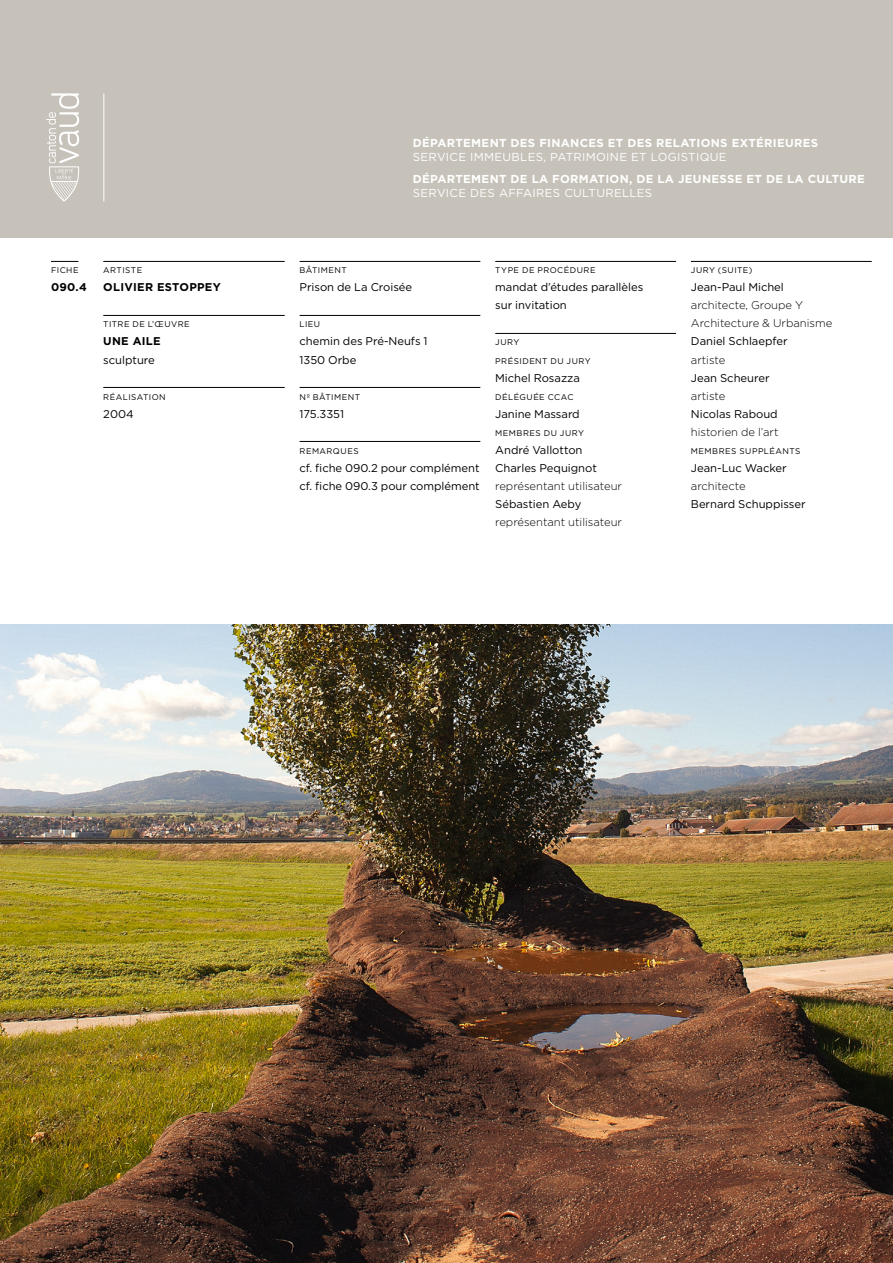
<style>
.page{position:relative;width:893px;height:1263px;background:#fff}
.page>*{position:absolute;margin:0;border:0;box-sizing:border-box;transform-origin:0 0}
.t1{font:700 11.55px "Gotham";letter-spacing:.025em;color:#fff}
.t2{font:11.55px "Gotham";letter-spacing:.025em;color:#fff}
.t3{font:11.25px/18px "Gotham";letter-spacing:-.005em;color:#000}
.t4{font:300 11.25px/18px "Gotham";letter-spacing:-.005em;color:#000}
.t5{font:700 11.25px "Gotham";letter-spacing:.025em;color:#000}
.t6{font:8.25px/18px "Gotham";letter-spacing:.055em;color:#000}
</style>
<div class="page">
<img style="left:0;top:625px;width:893px;height:638px">
<hr style="left:103px;top:261px;width:182px;height:1px;background:#000">
<hr style="left:103px;top:315px;width:182px;height:1px;background:#000">
<hr style="left:103px;top:387px;width:182px;height:1px;background:#000">
<hr style="left:300px;top:261px;width:180px;height:1px;background:#000">
<hr style="left:300px;top:315px;width:180px;height:1px;background:#000">
<hr style="left:300px;top:387px;width:180px;height:1px;background:#000">
<hr style="left:300px;top:441px;width:180px;height:1px;background:#000">
<hr style="left:495px;top:261px;width:181px;height:1px;background:#000">
<hr style="left:495px;top:333px;width:181px;height:1px;background:#000">
<svg style="left:51px;top:261px;width:27px;height:1px"></svg>
<hr style="left:691px;top:261px;width:181px;height:1px;background:#000">
<div style="left:0;top:0;width:893px;height:237px;background:#c6c2b9"></div>
<svg style="left:46px;top:93px;width:33px;height:108px"></svg>
<hr style="left:103px;top:93px;width:1px;height:108px;background:#fff">
<p class="t6" style="left:51px;top:261px;width:29px">FICHE</p>
<p class="t5" style="left:51px;top:280px;width:37px">090.4</p>
<p class="t6" style="left:103px;top:261px;width:40px">ARTISTE</p>
<p class="t5" style="left:103px;top:280px;width:119px">OLIVIER ESTOPPEY</p>
<p class="t6" style="left:103px;top:315px;width:88px">TITRE DE L’ŒUVRE</p>
<p class="t5" style="left:103px;top:334px;width:59px">UNE AILE</p>
<p class="t3" style="left:103px;top:350px;width:53px">sculpture</p>
<p class="t6" style="left:103px;top:387px;width:64px">RÉALISATION</p>
<p class="t3" style="left:103px;top:404px;width:32px">2004</p>
<p class="t1" style="left:413px;top:135px;width:407px">DÉPARTEMENT DES FINANCES ET DES RELATIONS EXTÉRIEURES</p>
<p class="t2" style="left:413px;top:149px;width:315px">SERVICE IMMEUBLES, PATRIMOINE ET LOGISTIQUE</p>
<p class="t1" style="left:413px;top:171px;width:454px">DÉPARTEMENT DE LA FORMATION, DE LA JEUNESSE ET DE LA CULTURE</p>
<p class="t2" style="left:413px;top:185px;width:241px">SERVICE DES AFFAIRES CULTURELLES</p>
<p class="t6" style="left:300px;top:261px;width:49px">BÂTIMENT</p>
<p class="t3" style="left:300px;top:278px;width:114px">Prison de La Croisée</p>
<p class="t6" style="left:300px;top:315px;width:22px">LIEU</p>
<p class="t3" style="left:300px;top:332px;width:130px">chemin des Pré-Neufs 1<br>1350 Orbe</p>
<p class="t6" style="left:300px;top:387px;width:62px">Nº BÂTIMENT</p>
<p class="t3" style="left:300px;top:404px;width:46px">175.3351</p>
<p class="t6" style="left:300px;top:441px;width:61px">REMARQUES</p>
<p class="t3" style="left:300px;top:458px;width:182px">cf. fiche 090.2 pour complément cf. fiche 090.3 pour complément</p>
<p class="t6" style="left:495px;top:261px;width:102px">TYPE DE PROCÉDURE</p>
<p class="t3" style="left:495px;top:278px;width:150px">mandat d’études parallèles sur invitation</p>
<p class="t6" style="left:495px;top:333px;width:97px">JURY<br>PRÉSIDENT DU JURY</p>
<p class="t3" style="left:495px;top:368px;width:86px">Michel Rosazza</p>
<p class="t6" style="left:495px;top:387px;width:80px">DÉLÉGUÉE CCAC</p>
<p class="t3" style="left:495px;top:404px;width:86px">Janine Massard</p>
<p class="t6" style="left:495px;top:423px;width:90px">MEMBRES DU JURY</p>
<p class="t3" style="left:495px;top:440px;width:103px">André Vallotton<br>Charles Pequignot</p>
<p class="t4" style="left:495px;top:476px;width:128px">représentant utilisateur</p>
<p class="t3" style="left:495px;top:494px;width:88px">Sébastien Aeby</p>
<p class="t4" style="left:495px;top:512px;width:128px">représentant utilisateur</p>
<p class="t6" style="left:691px;top:261px;width:63px">JURY (SUITE)</p>
<p class="t3" style="left:691px;top:278px;width:94px">Jean-Paul Michel</p>
<p class="t4" style="left:691px;top:296px;width:143px">architecte, Groupe Y<br>Architecture &amp; Urbanisme</p>
<p class="t3" style="left:691px;top:332px;width:98px">Daniel Schlaepfer</p>
<p class="t4" style="left:691px;top:350px;width:36px">artiste</p>
<p class="t3" style="left:691px;top:368px;width:80px">Jean Scheurer</p>
<p class="t4" style="left:691px;top:386px;width:36px">artiste</p>
<p class="t3" style="left:691px;top:404px;width:88px">Nicolas Raboud</p>
<p class="t4" style="left:691px;top:422px;width:89px">historien de l’art</p>
<p class="t6" style="left:691px;top:441px;width:111px">MEMBRES SUPPLÉANTS</p>
<p class="t3" style="left:691px;top:458px;width:97px">Jean-Luc Wacker</p>
<p class="t4" style="left:691px;top:476px;width:56px">architecte</p>
<p class="t3" style="left:691px;top:494px;width:116px">Bernard Schuppisser</p>
</div>
